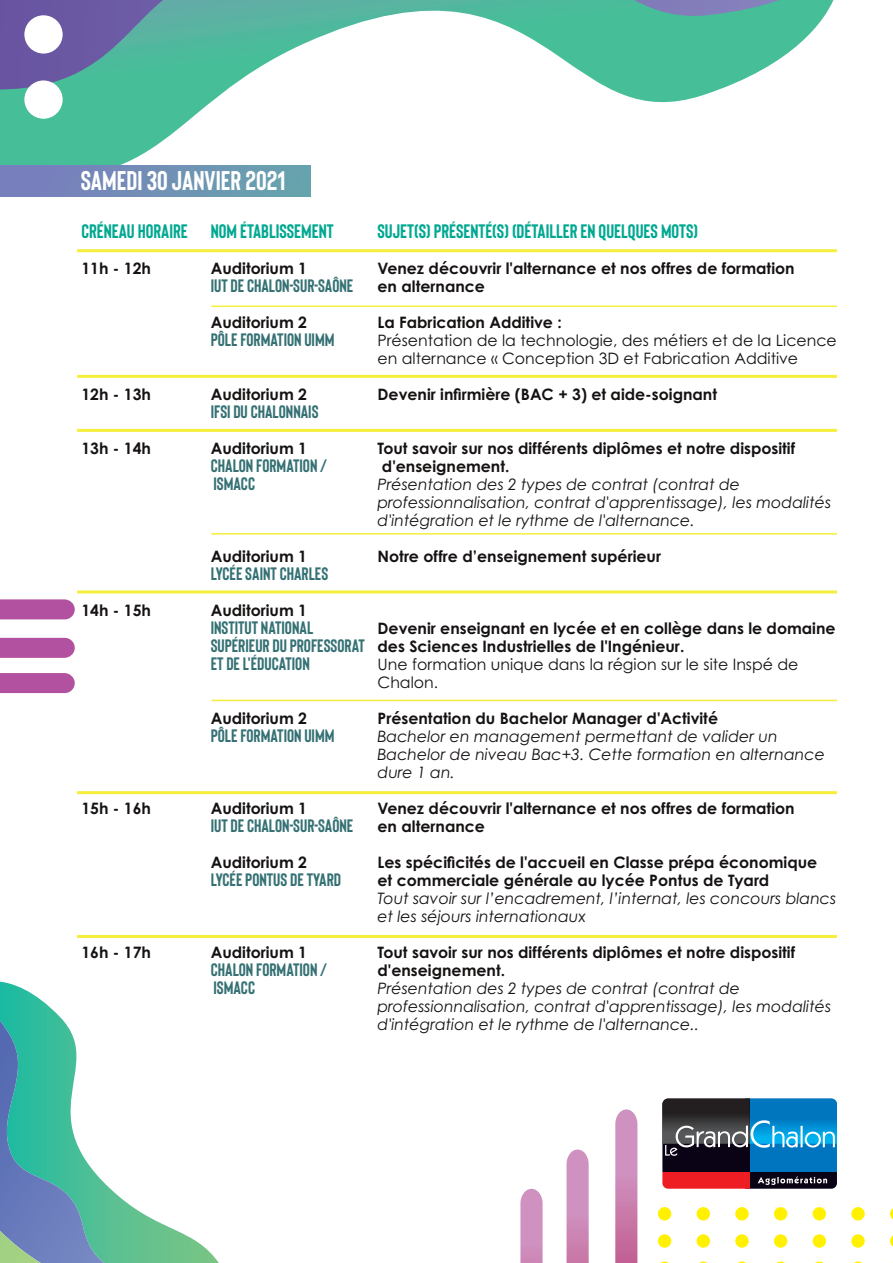
<style>
.page{position:relative;width:893px;height:1263px;background:#fff}
.page>*{position:absolute;margin:0;border:0;box-sizing:border-box;transform-origin:0 0}
.t1{font:700 27px "Bison";color:#fff}
.t2{font:700 19.5px "Bison";color:#00a891}
.t3{font:700 18px "Bison";color:#357174}
.t4{font:700 15.75px/18px "Century Gothic Std";color:#161212}
.t5{font:italic 15.75px/18px "Century Gothic Std";color:#161212}
.t6{font:15.75px/18px "Century Gothic Std";color:#161212}
.s1{font-family:"Bison";font-size:18px;color:#357174}
</style>
<div class="page">
<svg style="left:0;top:982px;width:219px;height:281px"></svg>
<svg style="left:0;top:1020px;width:104px;height:243px"></svg>
<svg style="left:0;top:38px;width:806px;height:127px"></svg>
<svg style="left:0;top:38px;width:779px;height:51px"></svg>
<svg style="left:0;top:0;width:834px;height:38px;background:#6eb0ac"></svg>
<div style="left:746px;top:1172px;width:91px;height:17px;background:#0a0215"></div>
<div style="left:745px;top:1098px;width:92px;height:74px;background:#0075bf"></div>
<div style="left:662px;top:1172px;width:88px;height:17px;background:#ee1d23"></div>
<div style="left:662px;top:1098px;width:88px;height:74px;background:#0a0215"></div>
<svg style="left:662px;top:1098px;width:175px;height:58px"></svg>
<svg style="left:758px;top:1176px;width:69px;height:9px"></svg>
<div style="left:24px;top:15px;width:39px;height:39px;background:#fff;border-radius:50%"></div>
<div style="left:24px;top:80px;width:39px;height:39px;background:#fff;border-radius:50%"></div>
<svg style="left:566px;top:1149px;width:23px;height:114px;background:#d092bd"></svg>
<svg style="left:615px;top:1109px;width:22px;height:154px;background:#cc86b3"></svg>
<svg style="left:520px;top:1189px;width:23px;height:74px;background:#d297c2"></svg>
<svg style="left:0;top:599px;width:75px;height:20px"></svg>
<svg style="left:0;top:673px;width:75px;height:20px"></svg>
<svg style="left:0;top:638px;width:75px;height:20px"></svg>
<div style="left:658px;top:1207px;width:13px;height:13px;background:#fff101;border-radius:50%"></div>
<div style="left:697px;top:1207px;width:13px;height:13px;background:#fff101;border-radius:50%"></div>
<div style="left:735px;top:1207px;width:14px;height:13px;background:#fff101;border-radius:50%"></div>
<div style="left:774px;top:1207px;width:13px;height:13px;background:#fff101;border-radius:50%"></div>
<div style="left:813px;top:1207px;width:13px;height:13px;background:#fff101;border-radius:50%"></div>
<div style="left:851px;top:1207px;width:14px;height:13px;background:#fff101;border-radius:50%"></div>
<svg style="left:890px;top:1208px;width:3px;height:12px"></svg>
<div style="left:658px;top:1234px;width:13px;height:14px;background:#fff101;border-radius:50%"></div>
<div style="left:697px;top:1234px;width:13px;height:14px;background:#fff101;border-radius:50%"></div>
<div style="left:735px;top:1234px;width:14px;height:14px;background:#fff101;border-radius:50%"></div>
<div style="left:774px;top:1234px;width:13px;height:14px;background:#fff101;border-radius:50%"></div>
<div style="left:813px;top:1234px;width:13px;height:14px;background:#fff101;border-radius:50%"></div>
<div style="left:851px;top:1234px;width:14px;height:14px;background:#fff101;border-radius:50%"></div>
<svg style="left:890px;top:1235px;width:3px;height:12px"></svg>
<svg style="left:660px;top:1261px;width:9px;height:2px"></svg>
<svg style="left:699px;top:1261px;width:9px;height:2px"></svg>
<svg style="left:738px;top:1261px;width:8px;height:2px"></svg>
<svg style="left:776px;top:1261px;width:9px;height:2px"></svg>
<svg style="left:815px;top:1261px;width:9px;height:2px"></svg>
<svg style="left:854px;top:1261px;width:8px;height:2px"></svg>
<div style="left:0;top:165px;width:311px;height:31px;background:linear-gradient(to right,#7a7bbf,#67a4ad)"></div>
<hr style="left:77px;top:249px;width:760px;height:3px;background:#f5ee3b">
<hr style="left:77px;top:375px;width:760px;height:3px;background:#f5ee3b">
<hr style="left:211px;top:306px;width:626px;height:1px;background:#f5ee3b">
<hr style="left:211px;top:533px;width:626px;height:2px;background:#f5ee3b">
<hr style="left:211px;top:700px;width:626px;height:1px;background:#f5ee3b">
<hr style="left:77px;top:429px;width:760px;height:3px;background:#f5ee3b">
<hr style="left:77px;top:590px;width:760px;height:3px;background:#f5ee3b">
<hr style="left:77px;top:935px;width:760px;height:3px;background:#f5ee3b">
<hr style="left:77px;top:791px;width:760px;height:3px;background:#f5ee3b">
<h1 class="t1" style="left:81px;top:166px;width:206px">SAMEDI 30 JANVIER 2021</h1>
<p class="t2" style="left:81px;top:221px;width:254px">CRÉNEAU HORAIRE NOM ÉTABLISSEMENT</p>
<p class="t2" style="left:378px;top:221px;width:322px">SUJET(S) PRÉSENTÉ(S) (DÉTAILLER EN QUELQUES MOTS)</p>
<p class="t4" style="left:81px;top:259px;width:71px">11h - 12h</p>
<p class="t4" style="left:211px;top:259px;width:98px">Auditorium 1</p>
<p class="t4" style="left:378px;top:259px;width:419px">Venez découvrir l'alternance et nos offres de formation</p>
<p class="t3" style="left:211px;top:276px;width:144px">IUT DE CHALON-SUR-SAÔNE</p>
<p class="t4" style="left:378px;top:277px;width:109px">en alternance</p>
<p class="t4" style="left:211px;top:313px;width:98px">Auditorium 2</p>
<p class="t4" style="left:378px;top:313px;width:186px">La Fabrication Additive :</p>
<p class="t3" style="left:211px;top:330px;width:125px">PÔLE FORMATION UIMM</p>
<p class="t6" style="left:378px;top:331px;width:461px">Présentation de la technologie, des métiers et de la Licence en alternance « Conception 3D et Fabrication Additive</p>
<p class="t4" style="left:81px;top:385px;width:71px">12h - 13h</p>
<p class="t4" style="left:211px;top:385px;width:98px">Auditorium 2</p>
<p class="t4" style="left:378px;top:385px;width:341px">Devenir infirmière (BAC + 3) et aide-soignant</p>
<p class="t3" style="left:211px;top:402px;width:109px">IFSI DU CHALONNAIS</p>
<p class="t4" style="left:81px;top:439px;width:71px">13h - 14h</p>
<p class="t4" style="left:211px;top:439px;width:98px">Auditorium 1</p>
<p class="t4" style="left:378px;top:439px;width:419px">Tout savoir sur nos différents diplômes et notre dispositif</p>
<p class="t3" style="left:211px;top:456px;width:118px">CHALON FORMATION /</p>
<p class="t4" style="left:382px;top:457px;width:129px">d'enseignement.</p>
<p class="t3" style="left:214px;top:474px;width:43px">ISMACC</p>
<p class="t5" style="left:378px;top:475px;width:455px">Présentation des 2 types de contrat (contrat de professionnalisation, contrat d'apprentissage), les modalités d'intégration et le rythme de l'alternance.</p>
<p class="t4" style="left:211px;top:547px;width:98px">Auditorium 1</p>
<p class="t4" style="left:378px;top:547px;width:285px">Notre offre d’enseignement supérieur</p>
<p class="t3" style="left:211px;top:564px;width:119px">LYCÉE SAINT CHARLES</p>
<p class="t4" style="left:81px;top:601px;width:71px">14h - 15h</p>
<p class="t4" style="left:211px;top:601px;width:98px">Auditorium 1</p>
<p class="t3" style="left:211px;top:618px;width:104px">INSTITUT NATIONAL</p>
<p class="t4" style="left:211px;top:619px;width:626px;text-indent:167px">Devenir enseignant en lycée et en collège dans le domaine<br><span class="s1">SUPÉRIEUR DU PROFESSORAT</span> des Sciences Industrielles de l'Ingénieur.</p>
<p class="t3" style="left:211px;top:654px;width:101px">ET DE L'ÉDUCATION</p>
<p class="t6" style="left:378px;top:655px;width:422px">Une formation unique dans la région sur le site Inspé de<br>Chalon.</p>
<p class="t4" style="left:211px;top:709px;width:98px">Auditorium 2</p>
<p class="t4" style="left:378px;top:709px;width:342px">Présentation du Bachelor Manager d'Activité</p>
<p class="t3" style="left:211px;top:726px;width:125px">PÔLE FORMATION UIMM</p>
<p class="t5" style="left:378px;top:727px;width:449px">Bachelor en management permettant de valider un<br>Bachelor de niveau Bac+3. Cette formation en alternance dure 1 an.</p>
<p class="t4" style="left:81px;top:799px;width:71px">15h - 16h</p>
<p class="t4" style="left:211px;top:799px;width:98px">Auditorium 1</p>
<p class="t4" style="left:378px;top:799px;width:419px">Venez découvrir l'alternance et nos offres de formation</p>
<p class="t3" style="left:211px;top:816px;width:144px">IUT DE CHALON-SUR-SAÔNE</p>
<p class="t4" style="left:378px;top:817px;width:109px">en alternance</p>
<p class="t4" style="left:211px;top:853px;width:98px">Auditorium 2</p>
<p class="t4" style="left:378px;top:853px;width:441px">Les spécificités de l'accueil en Classe prépa économique</p>
<p class="t3" style="left:211px;top:870px;width:132px">LYCÉE PONTUS DE TYARD</p>
<p class="t4" style="left:378px;top:871px;width:393px">et commerciale générale au lycée Pontus de Tyard</p>
<p class="t5" style="left:378px;top:889px;width:460px">Tout savoir sur l’encadrement, l’internat, les concours blancs et les séjours internationaux</p>
<p class="t4" style="left:81px;top:943px;width:71px">16h - 17h</p>
<p class="t4" style="left:211px;top:943px;width:98px">Auditorium 1</p>
<p class="t4" style="left:378px;top:943px;width:419px">Tout savoir sur nos différents diplômes et notre dispositif</p>
<p class="t3" style="left:211px;top:960px;width:118px">CHALON FORMATION /</p>
<p class="t4" style="left:378px;top:961px;width:129px">d'enseignement.</p>
<p class="t3" style="left:214px;top:978px;width:43px">ISMACC</p>
<p class="t5" style="left:378px;top:979px;width:455px">Présentation des 2 types de contrat (contrat de professionnalisation, contrat d'apprentissage), les modalités d'intégration et le rythme de l'alternance..</p>
</div>
